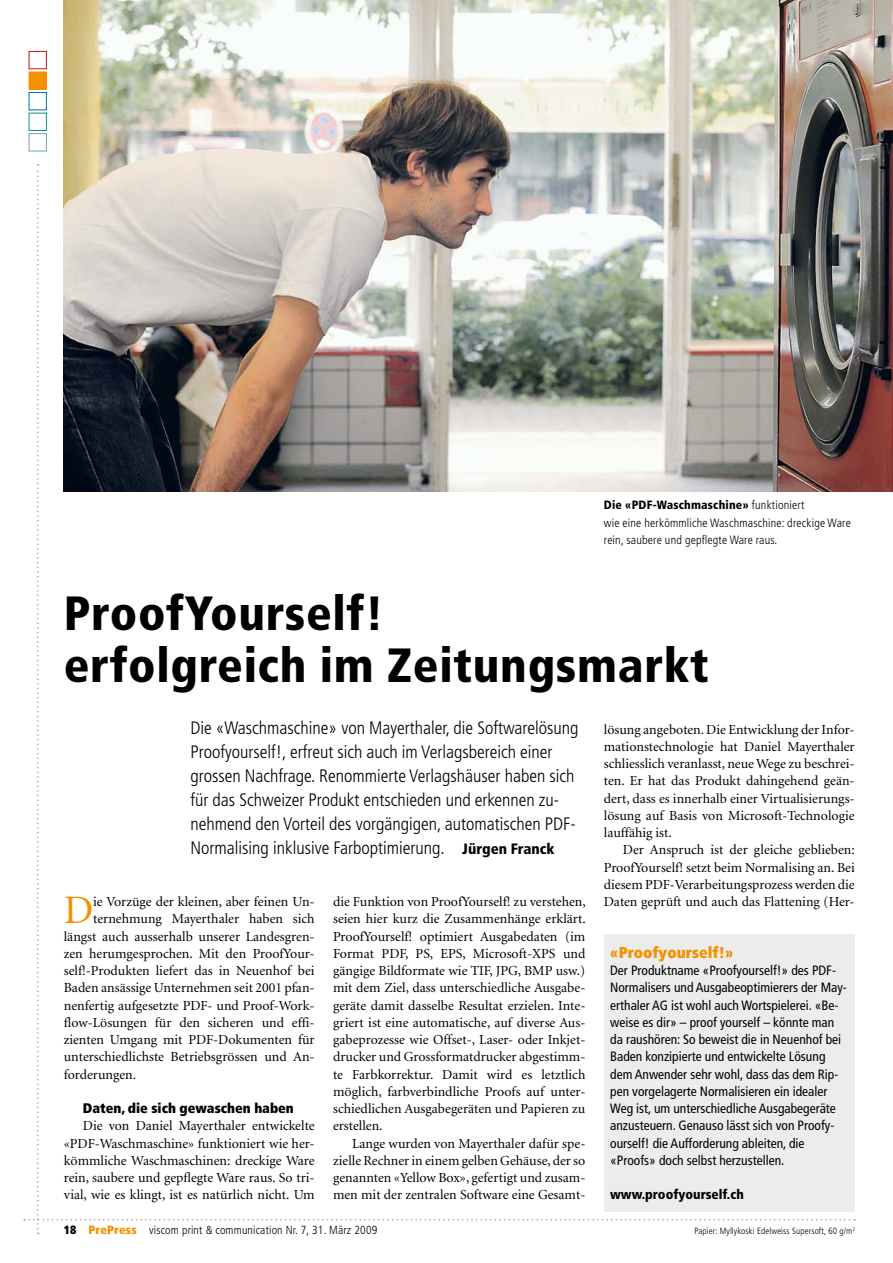
<style>
.page{position:relative;width:893px;height:1263px;background:#fff}
.page>*{position:absolute;margin:0;border:0;box-sizing:border-box;transform-origin:0 0}
.t1{font:900 condensed 48px/51.8px "Frutiger LT";letter-spacing:.015em;color:#000}
.t2{font:40.35px "Minion";color:#f39100}
.t3{font:300 condensed 18px/24px "Frutiger LT";color:#000}
.t4{font:900 condensed 15.75px "Frutiger LT";color:#f39100}
.t5{font:13.8px "Minion";color:#000}
.t6{font:900 condensed 13.8px "Frutiger LT";color:#000}
.t7{font:condensed 13.5px/17.2px "Frutiger LT";color:#000}
.t8{font:900 condensed 13.5px "Frutiger LT";color:#000}
.t9{font:300 condensed 12px/17.2px "Frutiger LT";letter-spacing:.015em;color:#000}
.t10{font:300 condensed 11.7px "Frutiger LT";letter-spacing:.015em;color:#000}
.t11{font:300 condensed 9px "Frutiger LT";letter-spacing:.015em;color:#000}
.s1{font-weight:900}
.s2{font-weight:900;font-size:15px}
.s3{font-weight:900;font-size:12px}
.s4{font-weight:900;font-size:12px;color:#f39100}
</style>
<div class="page">
<div style="left:29px;top:51px;width:18px;height:18px;border:1px solid #c51415"></div>
<div style="left:29px;top:72px;width:17px;height:17px;background:#f39100"></div>
<div style="left:29px;top:72px;width:18px;height:18px;border:1px solid #f39100"></div>
<div style="left:29px;top:92px;width:18px;height:18px;border:1px solid #006eb9"></div>
<div style="left:29px;top:113px;width:18px;height:18px;border:1px solid #009881"></div>
<div style="left:29px;top:133px;width:18px;height:18px;border:1px solid #6fa3bc"></div>
<img style="left:64px;top:0;width:829px;height:491px">
<div style="left:604px;top:934px;width:251px;height:278px;background:#ececec"></div>
<p class="t9" style="left:604px;top:497px;width:249px"><span class="s1">Die «PDF-Waschmaschine»</span> funktioniert<br>wie eine herkömmliche Waschmaschine: dreckige Ware rein, saubere und gepflegte Ware raus.</p>
<p class="t1" style="left:64px;top:587px;width:647px">ProofYourself!<br>erfolgreich im Zeitungsmarkt</p>
<p class="t3" style="left:190px;top:716px;width:389px">Die «Waschmaschine» von Mayerthaler, die Softwarelösung Proofyourself!, erfreut sich auch im Verlagsbereich einer grossen Nachfrage. Renommierte Verlagshäuser haben sich für das Schweizer Produkt entschieden und erkennen zu&shy;nehmend den Vorteil des vorgängigen, automatischen PDF-Normalising inklusive Farboptimierung. <span class="s2">Jürgen Franck</span></p>
<p class="t2" style="left:64px;top:891px;width:31px">D</p>
<p class="t5" style="left:93px;top:895px;width:223px">ie Vorzüge der kleinen, aber feinen Un-</p>
<p class="t5" style="left:604px;top:722px;width:252px">lösung angeboten. Die Entwicklung der Infor-</p>
<p class="t5" style="left:604px;top:740px;width:252px">mationstechnologie hat Daniel Mayerthaler</p>
<p class="t5" style="left:604px;top:757px;width:252px">schliesslich veranlasst, neue Wege zu beschrei-</p>
<p class="t5" style="left:604px;top:774px;width:252px">ten. Er hat das Produkt dahingehend geän-</p>
<p class="t5" style="left:604px;top:791px;width:252px">dert, dass es innerhalb einer Virtualisierungs-</p>
<p class="t5" style="left:604px;top:809px;width:252px">lösung auf Basis von Microsoft-Technologie</p>
<p class="t5" style="left:604px;top:826px;width:69px">lauffähig ist.</p>
<p class="t5" style="left:623px;top:843px;width:233px">Der Anspruch ist der gleiche geblieben:</p>
<p class="t5" style="left:604px;top:860px;width:252px">ProofYourself! setzt beim Normalising an. Bei</p>
<p class="t5" style="left:604px;top:878px;width:252px">diesem PDF-Verarbeitungsprozess werden die</p>
<p class="t5" style="left:333px;top:895px;width:254px">die Funktion von ProofYourself! zu verstehen,</p>
<p class="t5" style="left:604px;top:895px;width:252px">Daten geprüft und auch das Flattening (Her-</p>
<p class="t5" style="left:333px;top:912px;width:254px">seien hier kurz die Zusammenhänge erklärt.</p>
<p class="t5" style="left:333px;top:929px;width:254px">ProofYourself! optimiert Ausgabedaten (im</p>
<p class="t5" style="left:333px;top:947px;width:254px">Format PDF, PS, EPS, Microsoft-XPS und</p>
<p class="t5" style="left:333px;top:964px;width:254px">gängige Bildformate wie TIF, JPG, BMP usw.)</p>
<p class="t5" style="left:333px;top:981px;width:254px">mit dem Ziel, dass unterschiedliche Ausgabe-</p>
<p class="t5" style="left:333px;top:998px;width:254px">geräte damit dasselbe Resultat erzielen. Inte-</p>
<p class="t5" style="left:333px;top:1016px;width:252px">griert ist eine automatische, auf diverse Aus-</p>
<p class="t5" style="left:333px;top:1033px;width:254px">gabeprozesse wie Offset-, Laser- oder Inkjet-</p>
<p class="t5" style="left:333px;top:1050px;width:254px">drucker und Grossformatdrucker abgestimm-</p>
<p class="t5" style="left:333px;top:1067px;width:254px">te Farbkorrektur. Damit wird es letztlich</p>
<p class="t5" style="left:333px;top:1085px;width:254px">möglich, farbverbindliche Proofs auf unter-</p>
<p class="t5" style="left:333px;top:1102px;width:254px">schiedlichen Ausgabegeräten und Papieren zu</p>
<p class="t5" style="left:333px;top:1119px;width:51px">erstellen.</p>
<p class="t5" style="left:352px;top:1136px;width:235px">Lange wurden von Mayerthaler dafür spe-</p>
<p class="t5" style="left:333px;top:1154px;width:254px">zielle Rechner in einem gelben Gehäuse, der so</p>
<p class="t5" style="left:333px;top:1171px;width:254px">genannten «Yellow Box», gefertigt und zusam-</p>
<p class="t5" style="left:333px;top:1188px;width:254px">men mit der zentralen Software eine Gesamt-</p>
<p class="t5" style="left:93px;top:912px;width:223px">ternehmung Mayerthaler haben sich</p>
<p class="t5" style="left:64px;top:929px;width:252px">längst auch ausserhalb unserer Landesgren-</p>
<p class="t5" style="left:64px;top:947px;width:252px">zen herumgesprochen. Mit den ProofYour-</p>
<p class="t5" style="left:64px;top:964px;width:252px">self!-Produkten liefert das in Neuenhof bei</p>
<p class="t5" style="left:64px;top:981px;width:252px">Baden ansässige Unternehmen seit 2001 pfan-</p>
<p class="t5" style="left:64px;top:998px;width:252px">nenfertig aufgesetzte PDF- und Proof-Work-</p>
<p class="t5" style="left:64px;top:1016px;width:251px">flow-Lösungen für den sicheren und effi-</p>
<p class="t5" style="left:64px;top:1033px;width:252px">zienten Umgang mit PDF-Dokumenten für</p>
<p class="t5" style="left:64px;top:1050px;width:252px">unterschiedlichste Betriebsgrössen und An-</p>
<p class="t5" style="left:64px;top:1067px;width:74px">forderungen.</p>
<p class="t6" style="left:83px;top:1100px;width:212px">Daten, die sich gewaschen haben</p>
<p class="t5" style="left:83px;top:1119px;width:233px">Die von Daniel Mayerthaler entwickelte</p>
<p class="t5" style="left:64px;top:1136px;width:252px">«PDF-Waschmaschine» funktioniert wie her-</p>
<p class="t5" style="left:64px;top:1154px;width:252px">kömmliche Waschmaschinen: dreckige Ware</p>
<p class="t5" style="left:64px;top:1171px;width:252px">rein, saubere und gepflegte Ware raus. So tri-</p>
<p class="t5" style="left:64px;top:1188px;width:252px">vial, wie es klingt, ist es natürlich nicht. Um</p>
<p class="t4" style="left:610px;top:943px;width:125px">«Proofyourself!»</p>
<p class="t7" style="left:610px;top:962px;width:238px">Der Produktname «Proofyourself!» des PDF-Normalisers und Ausgabeoptimierers der May&shy;erthaler AG ist wohl auch Wortspielerei. «Be&shy;weise es dir» – proof yourself – könnte man da raushören: So beweist die in Neuenhof bei Baden konzipierte und entwickelte Lösung dem Anwender sehr wohl, dass das dem Rip&shy;pen vorgelagerte Normalisieren ein idealer Weg ist, um unterschiedliche Ausgabegeräte anzusteuern. Genauso lässt sich von Proofy&shy;ourself! die Aufforderung ableiten, die «Proofs» doch selbst herzustellen.</p>
<p class="t8" style="left:610px;top:1187px;width:135px">www.proofyourself.ch</p>
<p class="t10" style="left:64px;top:1223px;width:315px"><span class="s3">18</span> <span class="s4">PrePress</span> viscom print &amp; communication Nr. 7, 31. März 2009</p>
<p class="t11" style="left:694px;top:1226px;width:162px">Papier: Myllykoski Edelweiss Supersoft, 60 g/m<sup>2</sup></p>
</div>
